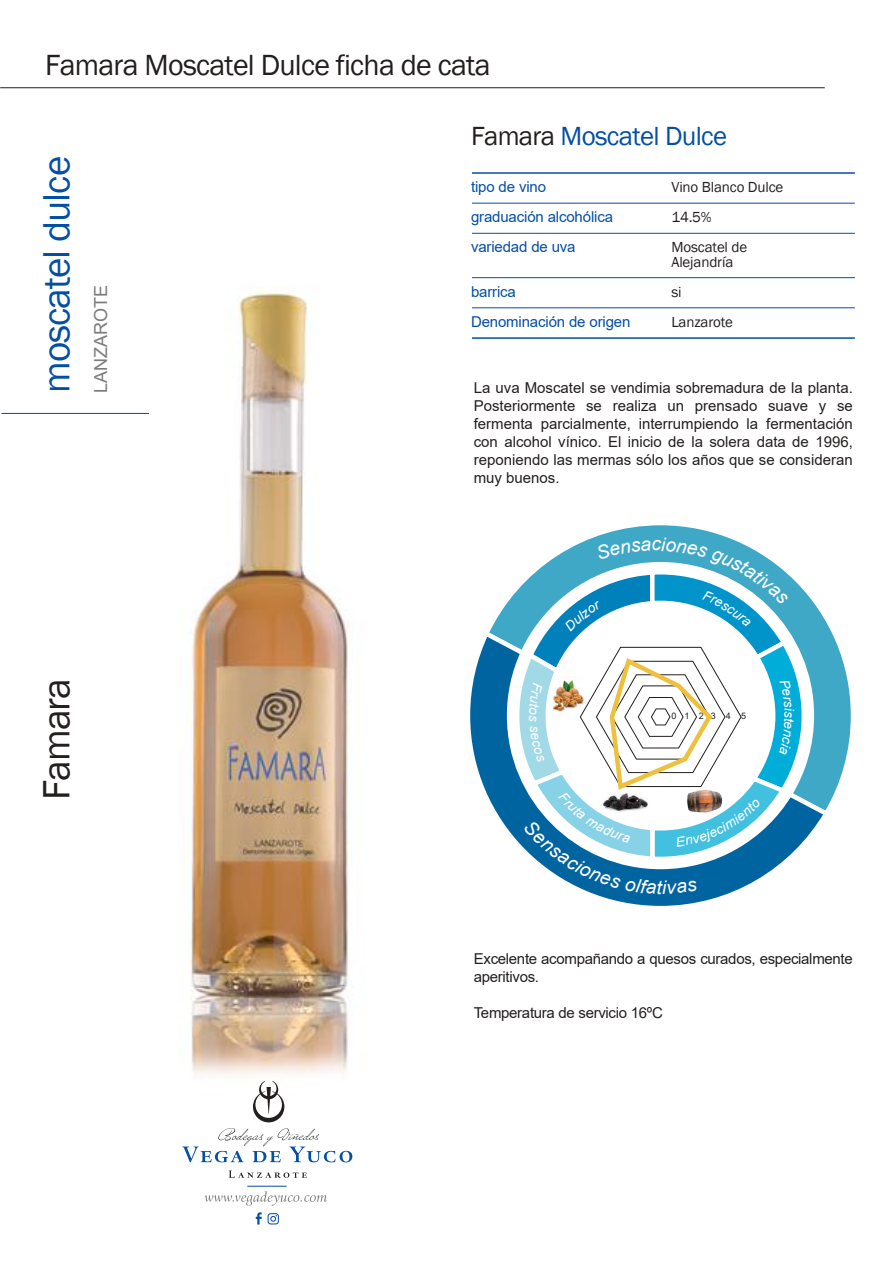
<style>
.page{position:relative;width:893px;height:1263px;background:#fff}
.page>*{position:absolute;margin:0;border:0;box-sizing:border-box;transform-origin:0 0}
.t1{font:39px "Franklin Gothic";letter-spacing:-.025em;color:#044fa4}
.t2{font:39px "Franklin Gothic";letter-spacing:-.025em;color:#241f1f}
.t3{font:30px "Franklin Gothic";letter-spacing:-.025em;color:#241f1f}
.t4{font:27px "Franklin Gothic";letter-spacing:-.025em;color:#044fa4}
.t5{font:italic 18.75px "Arial";color:#fff}
.t6{font:18px "Arial";color:#7d7c7e}
.t7{font:15px/18px "Arial";letter-spacing:-.02em;color:#241f1f;text-align:justify}
.t8{font:15px/30px "Arial";letter-spacing:-.01em;color:#044fa4}
.t9{font:15px/30px "Franklin Gothic";letter-spacing:-.01em;color:#241f1f}
.t10{font:9px "Arial";color:#241f1f}
.s1{color:#241f1f}
</style>
<div class="page">
<img style="left:87px;top:291px;width:261px;height:816px">
<hr style="left:1px;top:413px;width:148px;height:1px;background:#044fa4">
<hr style="left:472px;top:203px;width:383px;height:1px;background:#044fa4">
<hr style="left:472px;top:233px;width:383px;height:1px;background:#044fa4">
<hr style="left:472px;top:277px;width:383px;height:1px;background:#044fa4">
<hr style="left:472px;top:308px;width:383px;height:1px;background:#044fa4">
<hr style="left:472px;top:337px;width:383px;height:2px;background:#044fa4">
<hr style="left:472px;top:172px;width:383px;height:2px;background:#044fa4">
<hr style="left:0;top:87px;width:825px;height:1px;background:#241f1f">
<svg style="left:256px;top:1212px;width:6px;height:12px"></svg>
<svg style="left:268px;top:1213px;width:11px;height:11px"></svg>
<svg style="left:229px;top:1170px;width:78px;height:8px"></svg>
<svg style="left:253px;top:1081px;width:31px;height:41px"></svg>
<svg style="left:182px;top:1128px;width:170px;height:34px"></svg>
<svg style="left:205px;top:1191px;width:122px;height:15px"></svg>
<hr style="left:247px;top:1186px;width:40px;height:1px;background:#044fa4">
<svg style="left:492px;top:525px;width:359px;height:273px"></svg>
<svg style="left:470px;top:627px;width:362px;height:279px"></svg>
<svg style="left:513px;top:537px;width:295px;height:357px"></svg>
<h2 class="t3" style="left:45px;top:46px;width:447px">Famara Moscatel Dulce ficha de cata</h2>
<h1 class="t1" style="left:32px;top:393px;width:238px;rotate:-90deg">moscatel dulce</h1>
<p class="t6" style="left:88px;top:393px;width:110px;rotate:-90deg">LANZAROTE</p>
<h1 class="t2" style="left:32px;top:799px;width:123px;rotate:-90deg">Famara</h1>
<h3 class="t4" style="left:471px;top:120px;width:258px"><span class="s1">Famara</span> Moscatel Dulce</h3>
<p class="t8" style="left:471px;top:172px;width:144px">tipo de vino graduación alcohólica variedad de uva</p>
<p class="t8" style="left:471px;top:277px;width:161px">barrica<br>Denominación de origen</p>
<p class="t9" style="left:671px;top:173px;width:113px">Vino Blanco Dulce<br>14.5%<br>Moscatel de</p>
<p class="t9" style="left:671px;top:248px;width:63px">Alejandría si<br>Lanzarote</p>
<p class="t7" style="left:474px;top:379px;width:381px">La uva Moscatel se vendimia sobremadura de la planta.<br>Posteriormente se realiza un prensado suave y se fermenta parcialmente, interrumpiendo la fermentación con alcohol vínico. El inicio de la solera data de 1996, reponiendo las mermas sólo los años que se consideran muy buenos.</p>
<p class="t5" style="left:651px;top:532px;width:11px">c</p>
<p class="t10" style="left:671px;top:710px;width:76px">0 1 2 3 4 5</p>
<p class="t7" style="left:474px;top:950px;width:381px">Excelente acompañando a quesos curados, especialmente aperitivos.</p>
<p class="t7" style="left:474px;top:1004px;width:191px">Temperatura de servicio 16ºC</p>
</div>
